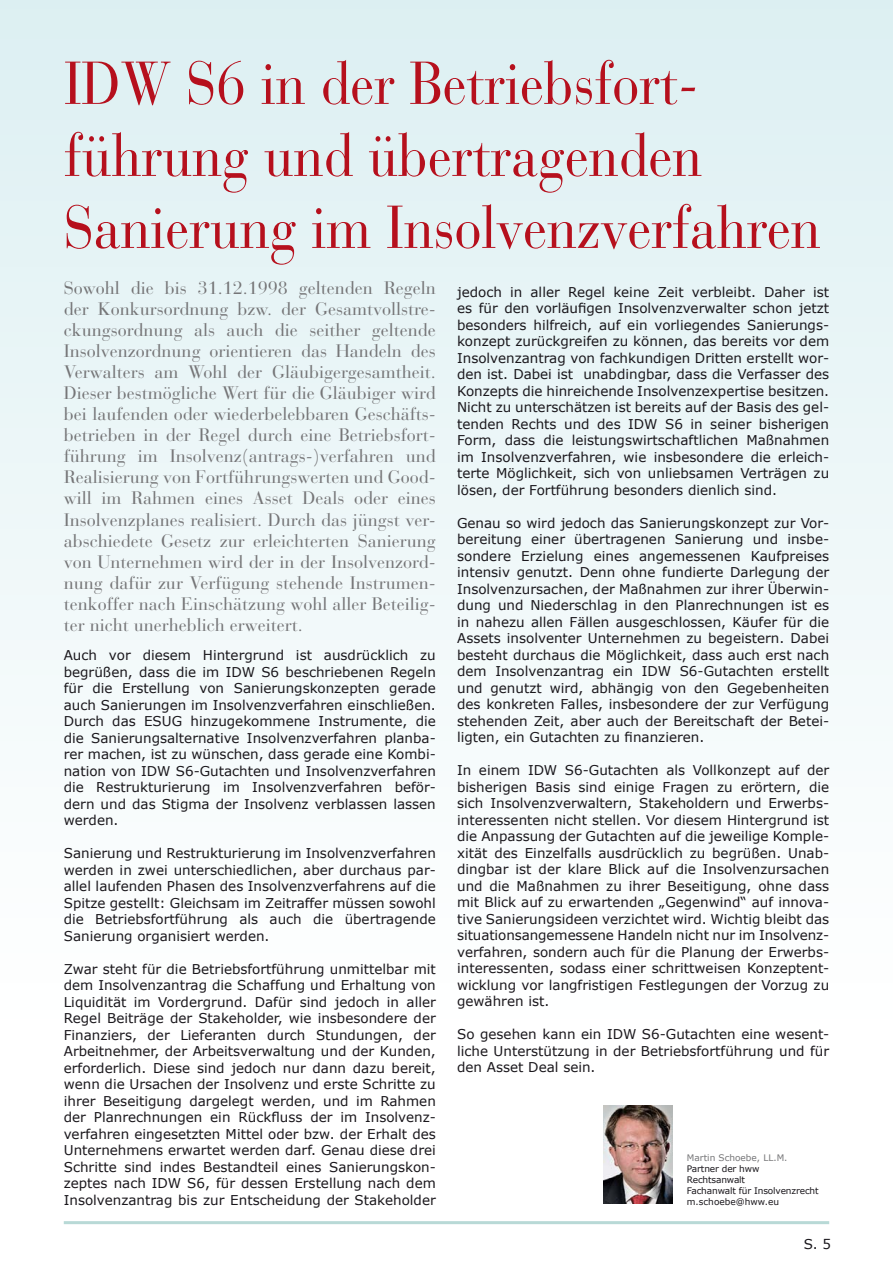
<style>
.page{position:relative;width:893px;height:1263px;background:#fff}
.page>*{position:absolute;margin:0;border:0;box-sizing:border-box;transform-origin:0 0}
.t1{font:60px/72px "Bauer Bodoni";letter-spacing:-.005em;color:#b6101d;scale:.9 1}
.t2{font:18px/21px "Bauer Bodoni";color:#757577;text-align:justify}
.t3{font:13.5px/16.5px "Verdana";color:#1a171c;text-align:justify}
.t4{font:9px/10.8px "Verdana";letter-spacing:-.015em;color:#1a171c}
.t5{font:9px "Verdana";color:#757577}
</style>
<div class="page">
<div style="left:0;top:0;width:893px;height:1263px;background:linear-gradient(to bottom,#def0f3,#fff)"></div>
<hr style="left:64px;top:1221px;width:765px;height:3px;background:#b8d9d6">
<img style="left:603px;top:1106px;width:69px;height:97px">
<h1 class="t1" style="left:64px;top:48px;width:842px">IDW S6 in der Betriebsfort&shy;führung und übertragenden<br>Sanierung im Insolvenzverfahren</h1>
<p class="t2" style="left:64px;top:278px;width:374px">Sowohl die bis 31.12.1998 geltenden Regeln der Konkursordnung bzw. der Gesamtvollstre&shy;ckungsordnung als auch die seither geltende Insolvenzordnung orientieren das Handeln des Verwalters am Wohl der Gläubigergesamtheit.<br>Dieser bestmögliche Wert für die Gläubiger wird bei laufenden oder wiederbelebbaren Geschäfts&shy;betrieben in der Regel durch eine Betriebsfort&shy;führung im Insolvenz(antrags-)verfahren und Realisierung von Fortführungswerten und Good&shy;will im Rahmen eines Asset Deals oder eines Insolvenzplanes realisiert. Durch das jüngst ver&shy;abschiedete Gesetz zur erleichterten Sanierung von Unternehmen wird der in der Insolvenzord&shy;nung dafür zur Verfügung stehende Instrumen&shy;tenkoffer nach Einschätzung wohl aller Beteilig&shy;ter nicht unerheblich erweitert.</p>
<p class="t3" style="left:64px;top:647px;width:374px">Auch vor diesem Hintergrund ist ausdrücklich zu begrüßen, dass die im IDW S6 beschriebenen Regeln für die Erstellung von Sanierungskonzepten gerade auch Sanierungen im Insolvenzverfahren einschließen.<br>Durch das ESUG hinzugekommene Instrumente, die die Sanierungsalternative Insolvenzverfahren planba&shy;rer machen, ist zu wünschen, dass gerade eine Kombi&shy;nation von IDW S6-Gutachten und Insolvenzverfahren die Restrukturierung im Insolvenzverfahren beför&shy;dern und das Stigma der Insolvenz verblassen lassen werden.</p>
<p class="t3" style="left:64px;top:845px;width:374px">Sanierung und Restrukturierung im Insolvenzverfahren werden in zwei unterschiedlichen, aber durchaus par&shy;allel laufenden Phasen des Insolvenzverfahrens auf die Spitze gestellt: Gleichsam im Zeitraffer müssen sowohl die Betriebsfortführung als auch die übertragende Sanierung organisiert werden.</p>
<p class="t3" style="left:64px;top:960px;width:374px">Zwar steht für die Betriebsfortführung unmittelbar mit dem Insolvenzantrag die Schaffung und Erhaltung von Liquidität im Vordergrund. Dafür sind jedoch in aller Regel Beiträge der Stakeholder, wie insbesondere der Finanziers, der Lieferanten durch Stundungen, der Arbeitnehmer, der Arbeitsverwaltung und der Kunden, erforderlich. Diese sind jedoch nur dann dazu bereit, wenn die Ursachen der Insolvenz und erste Schritte zu ihrer Beseitigung dargelegt werden, und im Rahmen der Planrechnungen ein Rückfluss der im Insolvenz&shy;verfahren eingesetzten Mittel oder bzw. der Erhalt des Unternehmens erwartet werden darf. Genau diese drei Schritte sind indes Bestandteil eines Sanierungskon&shy;zeptes nach IDW S6, für dessen Erstellung nach dem Insolvenzantrag bis zur Entscheidung der Stakeholder</p>
<p class="t3" style="left:457px;top:284px;width:374px">jedoch in aller Regel keine Zeit verbleibt. Daher ist es für den vorläufigen Insolvenzverwalter schon jetzt besonders hilfreich, auf ein vorliegendes Sanierungs&shy;konzept zurückgreifen zu können, das bereits vor dem Insolvenzantrag von fachkundigen Dritten erstellt wor&shy;den ist. Dabei ist unabdingbar, dass die Verfasser des Konzepts die hinreichende Insolvenzexpertise besitzen.<br>Nicht zu unterschätzen ist bereits auf der Basis des gel&shy;tenden Rechts und des IDW S6 in seiner bisherigen Form, dass die leistungswirtschaftlichen Maßnahmen im Insolvenzverfahren, wie insbesondere die erleich&shy;terte Möglichkeit, sich von unliebsamen Verträgen zu lösen, der Fortführung besonders dienlich sind.</p>
<p class="t3" style="left:457px;top:515px;width:374px">Genau so wird jedoch das Sanierungskonzept zur Vor&shy;bereitung einer übertragenen Sanierung und insbe&shy;sondere Erzielung eines angemessenen Kaufpreises intensiv genutzt. Denn ohne fundierte Darlegung der Insolvenzursachen, der Maßnahmen zur ihrer Überwin&shy;dung und Niederschlag in den Planrechnungen ist es in nahezu allen Fällen ausgeschlossen, Käufer für die Assets insolventer Unternehmen zu begeistern. Dabei besteht durchaus die Möglichkeit, dass auch erst nach dem Insolvenzantrag ein IDW S6-Gutachten erstellt und genutzt wird, abhängig von den Gegebenheiten des konkreten Falles, insbesondere der zur Verfügung stehenden Zeit, aber auch der Bereitschaft der Betei&shy;ligten, ein Gutachten zu finanzieren.</p>
<p class="t3" style="left:457px;top:762px;width:374px">In einem IDW S6-Gutachten als Vollkonzept auf der bisherigen Basis sind einige Fragen zu erörtern, die sich Insolvenzverwaltern, Stakeholdern und Erwerbs&shy;interessenten nicht stellen. Vor diesem Hintergrund ist die Anpassung der Gutachten auf die jeweilige Komple&shy;xität des Einzelfalls ausdrücklich zu begrüßen. Unab&shy;dingbar ist der klare Blick auf die Insolvenzursachen und die Maßnahmen zu ihrer Beseitigung, ohne dass mit Blick auf zu erwartenden „Gegenwind“ auf innova&shy;tive Sanierungsideen verzichtet wird. Wichtig bleibt das situationsangemessene Handeln nicht nur im Insolvenz&shy;verfahren, sondern auch für die Planung der Erwerbs&shy;interessenten, sodass einer schrittweisen Konzeptent&shy;wicklung vor langfristigen Festlegungen der Vorzug zu gewähren ist.</p>
<p class="t3" style="left:457px;top:1026px;width:374px">So gesehen kann ein IDW S6-Gutachten eine wesent&shy;liche Unterstützung in der Betriebsfortführung und für den Asset Deal sein.</p>
<p class="t5" style="left:687px;top:1152px;width:102px">Martin Schoebe, LL.M.</p>
<p class="t4" style="left:687px;top:1164px;width:133px">Partner der hww<br>Rechtsanwalt<br>Fachanwalt für Insolvenzrecht m.schoebe@hww.eu</p>
<p class="t3" style="left:804px;top:1235px;width:29px">S. 5</p>
</div>
